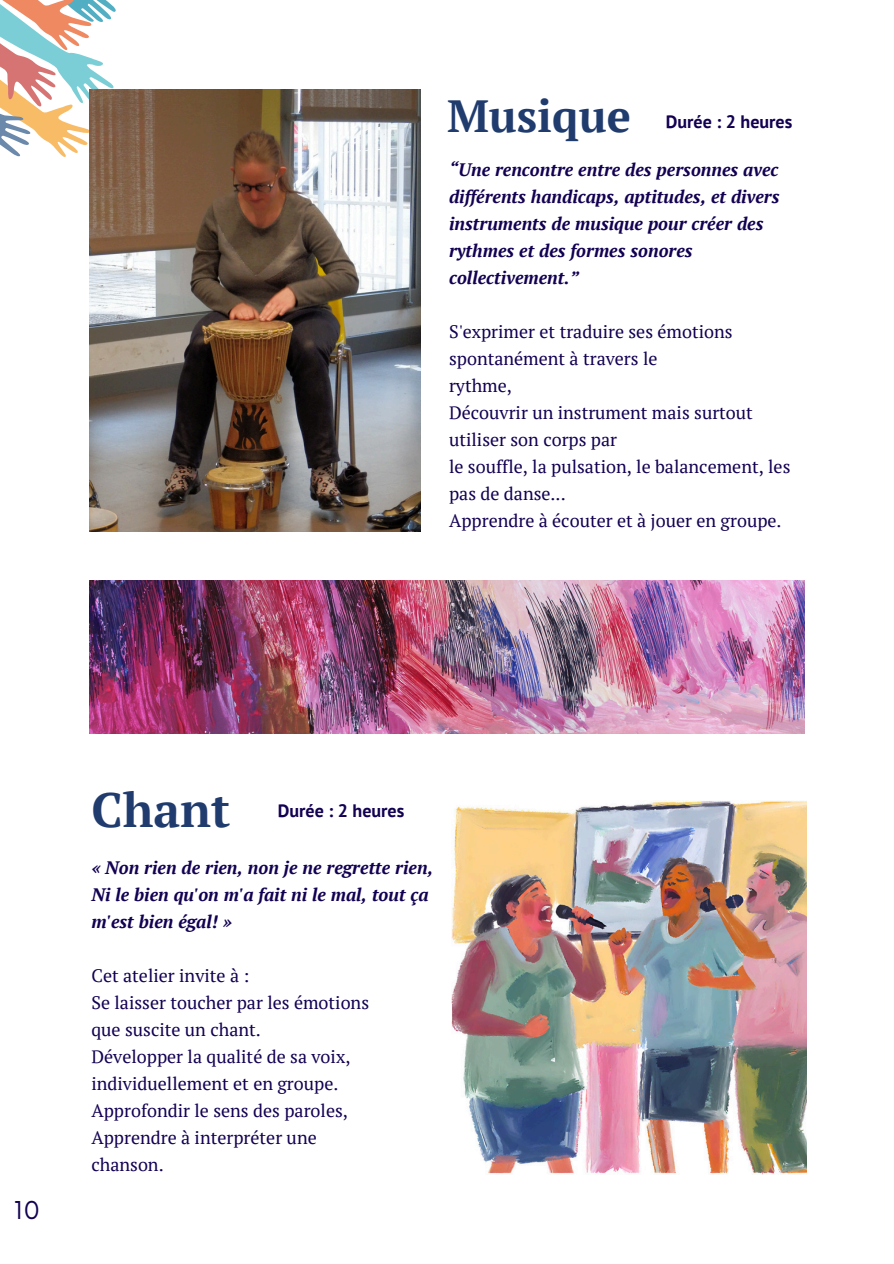
<style>
.page{position:relative;width:894px;height:1264px;background:#fff}
.page>*{position:absolute;margin:0;border:0;box-sizing:border-box;transform-origin:0 0}
.t1{font:700 48px "PT Serif";color:#203b6d}
.t2{font:700 45px "PT Serif";color:#203b6d}
.t3{font:24px "Now";color:#130052}
.t4{font:18px/27px "PT Serif";color:#130052}
.t5{font:italic 700 18px/27px "PT Serif";color:#130052}
.t6{font:700 18px "PT Sans";color:#130052}
</style>
<div class="page">
<svg style="left:0;top:0;width:116px;height:157px"></svg>
<img style="left:89px;top:89px;width:331px;height:442px">
<img style="left:451px;top:800px;width:355px;height:374px">
<img style="left:89px;top:580px;width:715px;height:153px">
<h1 class="t2" style="left:447px;top:85px;width:185px">Musique</h1>
<p class="t6" style="left:665px;top:110px;width:128px">Durée : 2 heures</p>
<h2 class="t5" style="left:449px;top:156px;width:332px">“Une rencontre entre des personnes avec différents handicaps, aptitudes, et divers instruments de musique pour créer des rythmes et des formes sonores collectivement.”</h2>
<p class="t4" style="left:449px;top:318px;width:285px">S'exprimer et traduire ses émotions spontanément à travers le</p>
<p class="t4" style="left:449px;top:372px;width:64px">rythme,</p>
<p class="t4" style="left:449px;top:399px;width:305px">Découvrir un instrument mais surtout utiliser son corps par</p>
<p class="t4" style="left:449px;top:453px;width:343px">le souffle, la pulsation, le balancement, les pas de danse...</p>
<p class="t4" style="left:449px;top:507px;width:334px">Apprendre à écouter et à jouer en groupe.</p>
<p class="t3" style="left:14px;top:1197px;width:27px">10</p>
<p class="t1" style="left:91px;top:777px;width:140px">Chant</p>
<h1 class="t5" style="left:91px;top:853px;width:343px">« Non rien de rien, non je ne regrette rien,<br>Ni le bien qu'on m'a fait ni le mal, tout ça m'est bien égal! »</h1>
<h2 class="t4" style="left:91px;top:961px;width:159px">Cet atelier invite à :</h2>
<h2 class="t4" style="left:91px;top:988px;width:279px">Se laisser toucher par les émotions</h2>
<p class="t4" style="left:91px;top:1015px;width:171px">que suscite un chant.</p>
<p class="t4" style="left:91px;top:1042px;width:260px">Développer la qualité de sa voix,</p>
<p class="t4" style="left:91px;top:1069px;width:248px">individuellement et en groupe.</p>
<p class="t4" style="left:91px;top:1096px;width:258px">Approfondir le sens des paroles,</p>
<p class="t4" style="left:91px;top:1123px;width:227px">Apprendre à interpréter une</p>
<p class="t4" style="left:91px;top:1150px;width:74px">chanson.</p>
<p class="t6" style="left:278px;top:798px;width:128px">Durée : 2 heures</p>
</div>
